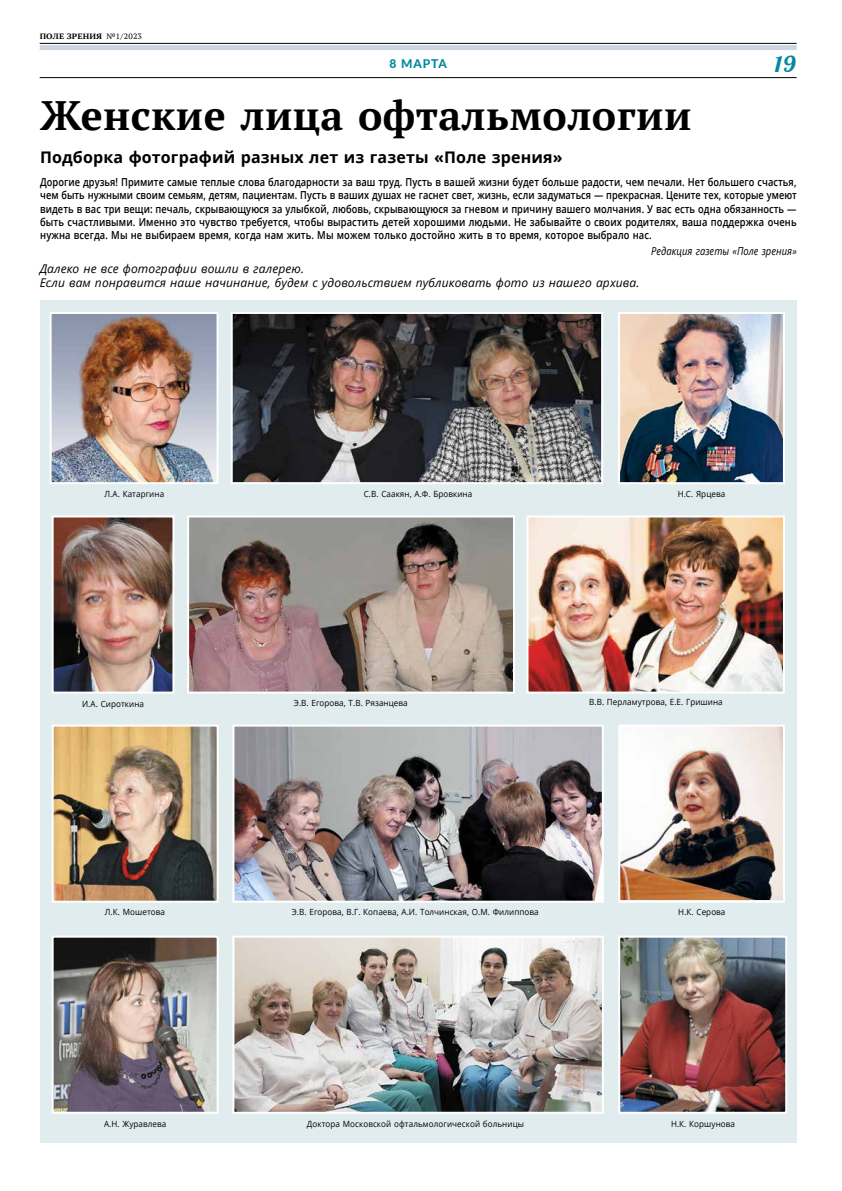
<style>
.page{position:relative;width:842px;height:1191px;background:#fff}
.page>*{position:absolute;margin:0;border:0;box-sizing:border-box;transform-origin:0 0}
.t1{font:700 41px "PT Serif";letter-spacing:.01em;color:#000}
.t2{font:22px "Lobster";color:#0088a1;scale:1.1 1}
.t3{font:700 16px "Open Sans";letter-spacing:.01em;color:#000}
.t4{font:italic 12px/14.4px "Open Sans";letter-spacing:.01em;color:#000}
.t5{font:800 12px "Lato";letter-spacing:.075em;color:#0088a1}
.t6{font:600 11px/13.2px "Open Sans";letter-spacing:.01em;color:#000;text-align:justify;scale:.84 1}
.t7{font:italic 11px "Open Sans";letter-spacing:.01em;color:#000;scale:.85 1}
.t8{font:8.5px "Open Sans";letter-spacing:.01em;color:#000;scale:.95 1}
.t9{font:700 7.7px "PT Serif";letter-spacing:.015em;color:#000;scale:1.11 1}
.s1{font-weight:400}
</style>
<div class="page">
<hr style="left:40px;top:43px;width:757px;height:1px;background:#000">
<div style="left:40px;top:45px;width:757px;height:5px;background:#ccd6e1"></div>
<hr style="left:40px;top:77px;width:757px;height:1px;background:#000">
<div style="left:40px;top:300px;width:756px;height:842px;background:#e1ecef"></div>
<img style="left:621px;top:727px;width:161px;height:172px">
<div style="left:618px;top:724px;width:167px;height:178px;border:2px solid #fff"></div>
<img style="left:235px;top:938px;width:366px;height:172px">
<div style="left:232px;top:935px;width:372px;height:178px;border:2px solid #fff"></div>
<img style="left:621px;top:938px;width:163px;height:172px">
<div style="left:618px;top:935px;width:169px;height:178px;border:2px solid #fff"></div>
<img style="left:529px;top:518px;width:253px;height:172px">
<div style="left:526px;top:515px;width:259px;height:178px;border:2px solid #fff"></div>
<img style="left:55px;top:727px;width:161px;height:172px">
<div style="left:52px;top:724px;width:167px;height:178px;border:2px solid #fff"></div>
<img style="left:55px;top:938px;width:161px;height:172px">
<div style="left:52px;top:935px;width:167px;height:178px;border:2px solid #fff"></div>
<img style="left:235px;top:727px;width:366px;height:172px">
<div style="left:232px;top:724px;width:372px;height:178px;border:2px solid #fff"></div>
<img style="left:190px;top:518px;width:322px;height:172px">
<div style="left:187px;top:515px;width:328px;height:178px;border:2px solid #fff"></div>
<img style="left:53px;top:315px;width:163px;height:166px">
<div style="left:50px;top:312px;width:169px;height:172px;border:2px solid #fff"></div>
<img style="left:234px;top:315px;width:366px;height:166px">
<div style="left:231px;top:312px;width:372px;height:172px;border:2px solid #fff"></div>
<img style="left:621px;top:315px;width:161px;height:166px">
<div style="left:618px;top:312px;width:167px;height:172px;border:2px solid #fff"></div>
<img style="left:55px;top:518px;width:116px;height:172px">
<div style="left:52px;top:515px;width:122px;height:178px;border:2px solid #fff"></div>
<p class="t9" style="left:40px;top:31px;width:94px">ПОЛЕ ЗРЕНИЯ <span class="s1">№1/2023</span></p>
<h2 class="t2" style="left:774px;top:50px;width:21px">19</h2>
<p class="t5" style="left:389px;top:55px;width:59px">8 МАРТА</p>
<h1 class="t1" style="left:40px;top:89px;width:653px">Женские лица офтальмологии</h1>
<h3 class="t3" style="left:40px;top:146px;width:524px">Подборка фотографий разных лет из газеты «Поле зрения»</h3>
<p class="t6" style="left:40px;top:175px;width:902px">Дорогие друзья! Примите самые теплые слова благодарности за ваш труд. Пусть в вашей жизни будет больше радости, чем печали. Нет большего счастья, чем быть нужными своим семьям, детям, пациентам. Пусть в ваших душах не гаснет свет, жизнь, если задуматься — прекрасная. Цените тех, которые умеют видеть в вас три вещи: печаль, скрывающуюся за улыбкой, любовь, скрывающуюся за гневом и причину вашего молчания. У вас есть одна обязанность — быть счастливыми. Именно это чувство требуется, чтобы вырастить детей хорошими людьми. Не забывайте о своих родителях, ваша поддержка очень нужна всегда. Мы не выбираем время, когда нам жить. Мы можем только достойно жить в то время, которое выбрало нас.</p>
<p class="t7" style="left:651px;top:243px;width:173px">Редакция газеты «Поле зрения»</p>
<p class="t4" style="left:40px;top:261px;width:601px">Далеко не все фотографии вошли в галерею.<br>Если вам понравится наше начинание, будем с удовольствием публиковать фото из нашего архива.</p>
<p class="t8" style="left:105px;top:488px;width:64px">Л.А. Катаргина</p>
<p class="t8" style="left:364px;top:488px;width:116px">С.В. Саакян, А.Ф. Бровкина</p>
<p class="t8" style="left:678px;top:488px;width:52px">Н.С. Ярцева</p>
<p class="t8" style="left:82px;top:698px;width:67px">И.А. Сироткина</p>
<p class="t8" style="left:294px;top:697px;width:121px">Э.В. Егорова, Т.В. Рязанцева</p>
<p class="t8" style="left:589px;top:696px;width:142px">В.В. Перламутрова, Е.Е. Гришина</p>
<p class="t8" style="left:292px;top:906px;width:261px">Э.В. Егорова, В.Г. Копаева, А.И. Толчинская, О.М. Филиппова</p>
<p class="t8" style="left:105px;top:906px;width:65px">Л.К. Мошетова</p>
<p class="t8" style="left:678px;top:906px;width:51px">Н.К. Серова</p>
<p class="t8" style="left:104px;top:1117px;width:67px">А.Н. Журавлева</p>
<p class="t8" style="left:307px;top:1117px;width:230px">Доктора Московской офтальмологической больницы</p>
<p class="t8" style="left:671px;top:1117px;width:69px">Н.К. Коршунова</p>
</div>
